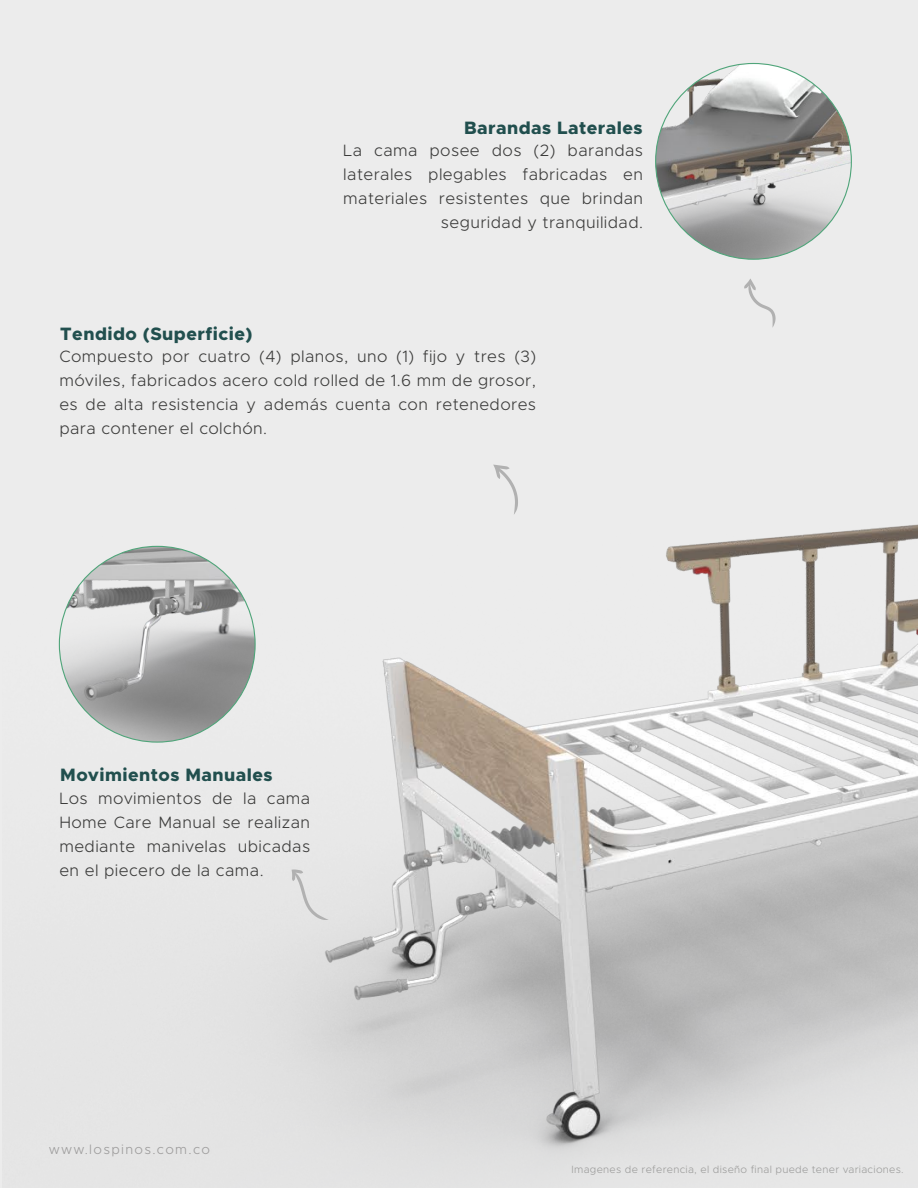
<style>
.page{position:relative;width:918px;height:1188px;background:#ececec}
.page>*{position:absolute;margin:0;border:0;box-sizing:border-box;transform-origin:0 0}
.t1{font:800 18px "Metropolis";letter-spacing:.025em;color:#214f4e}
.t2{font:300 16.5px/24px "Metropolis";letter-spacing:.025em;color:#3c3c3b;text-align:justify}
.t3{font:300 13.5px "Metropolis";letter-spacing:.1em;color:#9c9b9b}
.t4{font:300 10.5px "Metropolis";letter-spacing:.025em;color:#9d9d9c}
</style>
<div class="page">
<img style="left:58px;top:464px;width:860px;height:718px">
<img style="left:656px;top:63px;width:195px;height:196px;border-radius:98px">
<img style="left:59px;top:546px;width:196px;height:196px;border-radius:98px">
<svg style="left:292px;top:869px;width:37px;height:51px"></svg>
<svg style="left:744px;top:278px;width:32px;height:50px"></svg>
<svg style="left:493px;top:465px;width:25px;height:50px"></svg>
<p class="t1" style="left:464px;top:117px;width:180px">Barandas Laterales</p>
<p class="t1" style="left:60px;top:323px;width:194px">Tendido (Superficie)</p>
<p class="t2" style="left:343px;top:138px;width:301px;text-align:right">La cama posee dos (2) barandas laterales plegables fabricadas en materiales resistentes que brindan seguridad y tranquilidad.</p>
<p class="t2" style="left:59px;top:344px;width:478px">Compuesto por cuatro (4) planos, uno (1) fijo y tres (3) móviles, fabricados acero cold rolled de 1.6 mm de grosor, es de alta resistencia y además cuenta con retenedores para contener el colchón.</p>
<p class="t1" style="left:60px;top:763px;width:214px">Movimientos Manuales</p>
<p class="t2" style="left:59px;top:786px;width:252px">Los movimientos de la cama Home Care Manual se realizan mediante manivelas ubicadas en el piecero de la cama.</p>
<p class="t3" style="left:49px;top:1141px;width:163px">www.lospinos.com.co</p>
<p class="t4" style="left:572px;top:1163px;width:334px">Imagenes de referencia, el diseño final puede tener variaciones.</p>
</div>
